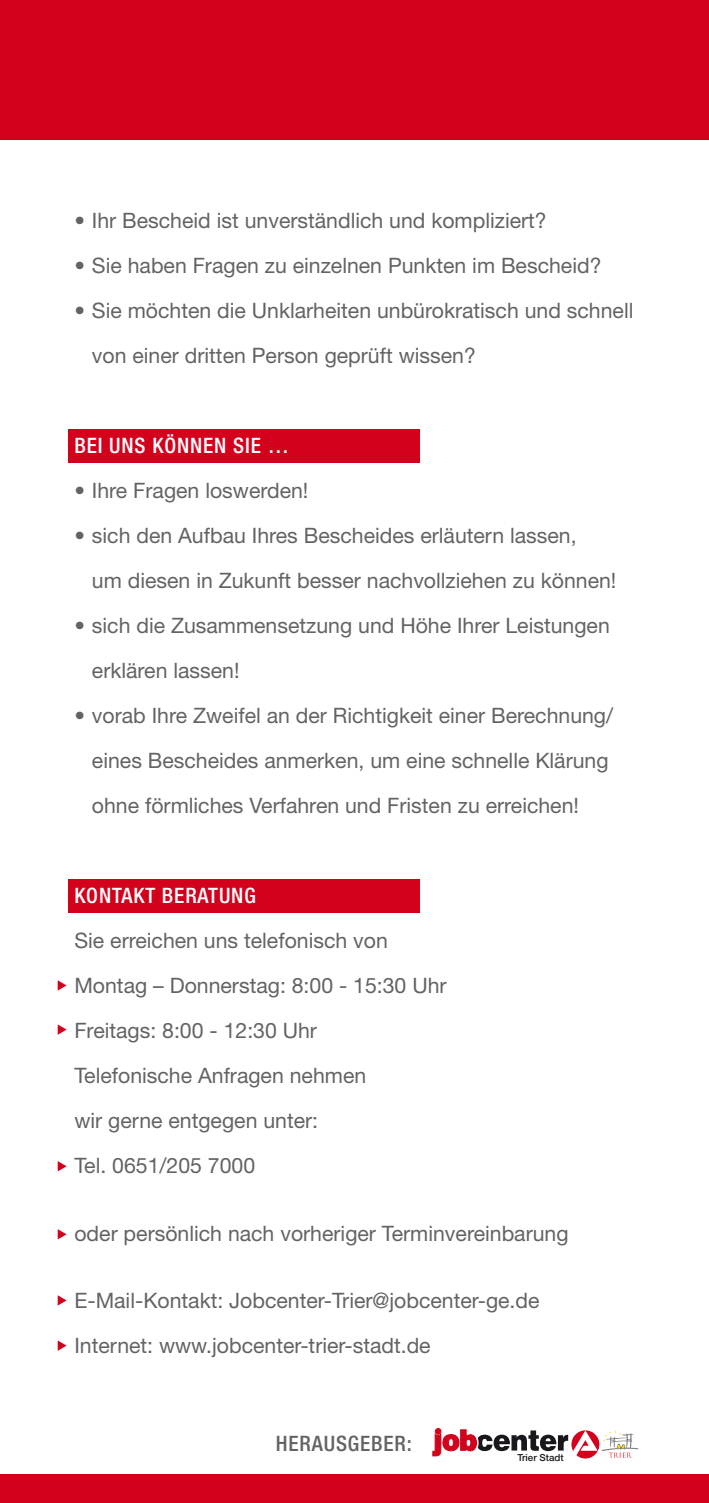
<style>
.page{position:relative;width:709px;height:1503px;background:#fff}
.page>*{position:absolute;margin:0;border:0;box-sizing:border-box;transform-origin:0 0}
.t1{font:21.25px/45px "Helvetica Neue LT Std";color:#626365}
.t2{font:500 condensed 21.25px "Helvetica Neue LT Std";letter-spacing:.04em;color:#fff}
.t3{font:500 condensed 21.25px "Helvetica Neue LT Std";letter-spacing:.04em;color:#626365}
.t4{font:500 9.75px "Helvetica Neue LT Std";color:#1a171c}
</style>
<div class="page">
<div style="left:68px;top:879px;width:352px;height:34px;background:#d4011d"></div>
<div style="left:68px;top:429px;width:352px;height:33px;background:#d4011d"></div>
<svg style="left:58px;top:980px;width:9px;height:10px"></svg>
<svg style="left:58px;top:1024px;width:9px;height:10px"></svg>
<svg style="left:58px;top:1161px;width:9px;height:10px"></svg>
<svg style="left:58px;top:1229px;width:9px;height:10px"></svg>
<svg style="left:58px;top:1340px;width:9px;height:10px"></svg>
<svg style="left:58px;top:1295px;width:9px;height:10px"></svg>
<div style="left:0;top:0;width:709px;height:142px;background:#d4011d"></div>
<div style="left:0;top:1474px;width:709px;height:28px;background:#d4011d"></div>
<svg style="left:433px;top:1428px;width:205px;height:30px"></svg>
<hr style="left:0;top:140px;width:709px;height:3px;background:#fff">
<p class="t1" style="left:74px;top:197px;width:474px">• Ihr Bescheid ist unverständlich und kompliziert?</p>
<p class="t1" style="left:74px;top:242px;width:528px">• Sie haben Fragen zu einzelnen Punkten im Bescheid?</p>
<p class="t1" style="left:92px;top:287px;width:543px;text-indent:-18px">• Sie möchten die Unklarheiten unbürokratisch und schnell von einer dritten Person geprüft wissen?</p>
<p class="t2" style="left:74px;top:433px;width:216px">BEI UNS KÖNNEN SIE …</p>
<p class="t1" style="left:74px;top:467px;width:235px">• Ihre Fragen loswerden!</p>
<p class="t1" style="left:92px;top:512px;width:526px;text-indent:-18px">• sich den Aufbau Ihres Bescheides erläutern lassen,<br>um diesen in Zukunft besser nachvollziehen zu können!</p>
<p class="t1" style="left:92px;top:602px;width:519px;text-indent:-18px">• sich die Zusammensetzung und Höhe Ihrer Leistungen erklären lassen!</p>
<p class="t1" style="left:92px;top:692px;width:523px;text-indent:-18px">• vorab Ihre Zweifel an der Richtigkeit einer Berechnung/ eines Bescheides anmerken, um eine schnelle Klärung ohne förmliches Verfahren und Fristen zu erreichen!</p>
<p class="t2" style="left:74px;top:883px;width:183px">KONTAKT BERATUNG</p>
<p class="t1" style="left:74px;top:918px;width:374px">Sie erreichen uns telefonisch von<br>Montag – Donnerstag: 8:00 - 15:30 Uhr<br>Freitags: 8:00 - 12:30 Uhr<br>Telefonische Anfragen nehmen<br>wir gerne entgegen unter:<br>Tel. 0651/205 7000</p>
<p class="t1" style="left:74px;top:1210px;width:495px">oder persönlich nach vorheriger Terminvereinbarung</p>
<p class="t1" style="left:74px;top:1278px;width:466px">E-Mail-Kontakt: Jobcenter-Trier@jobcenter-ge.de<br>Internet: www.jobcenter-trier-stadt.de</p>
<p class="t3" style="left:276px;top:1430px;width:138px">HERAUSGEBER:</p>
<p class="t4" style="left:517px;top:1451px;width:48px">Trier Stadt</p>
</div>
